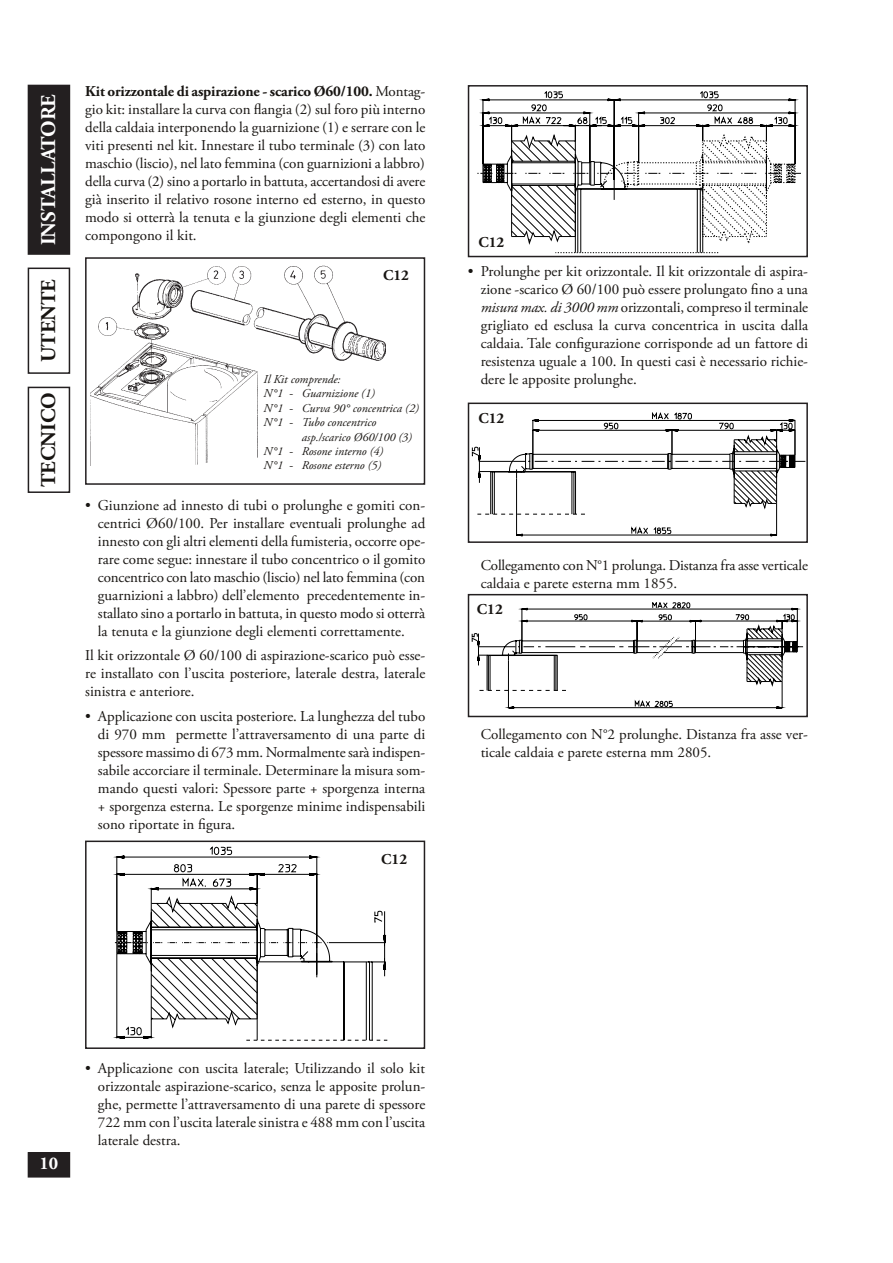
<style>
.page{position:relative;width:893px;height:1263px;background:#fff}
.page>*{position:absolute;margin:0;border:0;box-sizing:border-box;transform-origin:0 0}
.t1{font:700 21px "Adobe Garamond Pro";color:#181512}
.t2{font:700 21px "Adobe Garamond Pro";color:#fff}
.t3{font:700 18px "Adobe Garamond Pro";color:#fff}
.t4{font:15px/18px "Adobe Garamond Pro";color:#181512;text-align:justify}
.t5{font:700 15px "Adobe Garamond Pro";color:#181512}
.t6{font:italic 12px/14.4px "Adobe Garamond Pro";color:#181512}
.s1{font-weight:700}
.s2{font-style:italic}
</style>
<div class="page">
<div style="left:28px;top:85px;width:41px;height:169px;background:#231f20"></div>
<div style="left:28px;top:85px;width:42px;height:170px;border:2px solid #231f20"></div>
<div style="left:28px;top:268px;width:42px;height:106px;border:2px solid #231f20"></div>
<div style="left:28px;top:387px;width:42px;height:106px;border:2px solid #231f20"></div>
<div style="left:28px;top:1153px;width:41px;height:24px;background:#231f20"></div>
<div style="left:28px;top:1152px;width:42px;height:25px;border:2px solid #231f20"></div>
<div style="left:85px;top:840px;width:340px;height:209px;border:2px solid #231f20"></div>
<div style="left:468px;top:85px;width:340px;height:172px;border:2px solid #231f20"></div>
<svg style="left:115px;top:856px;width:272px;height:185px"></svg>
<svg style="left:477px;top:91px;width:324px;height:162px"></svg>
<svg style="left:472px;top:413px;width:333px;height:123px"></svg>
<div style="left:468px;top:403px;width:340px;height:140px;border:2px solid #231f20"></div>
<svg style="left:472px;top:602px;width:331px;height:107px"></svg>
<div style="left:468px;top:594px;width:340px;height:123px;border:2px solid #231f20"></div>
<div style="left:85px;top:257px;width:340px;height:228px;border:2px solid #231f20"></div>
<img style="left:90px;top:266px;width:296px;height:200px">
<h1 class="t2" style="left:36px;top:245px;width:153px;rotate:-90deg">INSTALLATORE</h1>
<h1 class="t1" style="left:36px;top:362px;width:85px;rotate:-90deg">UTENTE</h1>
<h1 class="t1" style="left:36px;top:487px;width:96px;rotate:-90deg">TECNICO</h1>
<p class="t4" style="left:85px;top:83px;width:342px"><span class="s1">Kit orizzontale di aspirazione - scarico Ø60/100.</span> Montag&shy;gio kit: installare la curva con flangia (2) sul foro più interno della caldaia interponendo la guarnizione (1) e serrare con le viti presenti nel kit. Innestare il tubo terminale (3) con lato maschio (liscio), nel lato femmina (con guarnizioni a labbro) della curva (2) sino a portarlo in battuta, accertandosi di avere già inserito il relativo rosone interno ed esterno, in questo modo si otterrà la tenuta e la giunzione degli elementi che compongono il kit.</p>
<p class="t5" style="left:383px;top:266px;width:27px">C12</p>
<p class="t6" style="left:264px;top:372px;width:157px">Il Kit comprende:<br>N°1 - Guarnizione (1)<br>N°1 - Curva 90° concentrica (2)<br>N°1 - Tubo concentrico</p>
<p class="t6" style="left:264px;top:430px;width:150px;text-indent:38px">asp./scarico Ø60/100 (3)<br>N°1 - Rosone interno (4)<br>N°1 - Rosone esterno (5)</p>
<p class="t4" style="left:98px;top:497px;width:329px;text-indent:-13px">• Giunzione ad innesto di tubi o prolunghe e gomiti con&shy;centrici Ø60/100. Per installare eventuali prolunghe ad innesto con gli altri elementi della fumisteria, occorre ope&shy;rare come segue: innestare il tubo concentrico o il gomito concentrico con lato maschio (liscio) nel lato femmina (con guarnizioni a labbro) dell’elemento precedentemente in&shy;stallato sino a portarlo in battuta, in questo modo si otterrà la tenuta e la giunzione degli elementi correttamente.</p>
<p class="t4" style="left:85px;top:647px;width:342px">Il kit orizzontale Ø 60/100 di aspirazione-scarico può esse&shy;re installato con l’uscita posteriore, laterale destra, laterale sinistra e anteriore.</p>
<p class="t4" style="left:98px;top:707px;width:329px;text-indent:-13px">• Applicazione con uscita posteriore. La lunghezza del tubo di 970 mm permette l’attraversamento di una parte di spessore massimo di 673 mm. Normalmente sarà indispen&shy;sabile accorciare il terminale. Determinare la misura som&shy;mando questi valori: Spessore parte + sporgenza interna + sporgenza esterna. Le sporgenze minime indispensabili sono riportate in figura.</p>
<p class="t5" style="left:381px;top:850px;width:27px">C12</p>
<p class="t5" style="left:478px;top:233px;width:27px">C12</p>
<p class="t4" style="left:481px;top:263px;width:329px;text-indent:-13px">• Prolunghe per kit orizzontale. Il kit orizzontale di aspira&shy;zione -scarico Ø 60/100 può essere prolungato fino a una <span class="s2">misura max. di 3000 mm</span> orizzontali, compreso il terminale grigliato ed esclusa la curva concentrica in uscita dalla caldaia. Tale configurazione corrisponde ad un fattore di resistenza uguale a 100. In questi casi è necessario richie&shy;dere le apposite prolunghe.</p>
<p class="t5" style="left:478px;top:409px;width:27px">C12</p>
<p class="t4" style="left:481px;top:557px;width:329px">Collegamento con N°1 prolunga. Distanza fra asse verticale caldaia e parete esterna mm 1855.</p>
<p class="t5" style="left:477px;top:600px;width:27px">C12</p>
<p class="t4" style="left:481px;top:725px;width:329px">Collegamento con N°2 prolunghe. Distanza fra asse ver&shy;ticale caldaia e parete esterna mm 2805.</p>
<p class="t3" style="left:40px;top:1153px;width:20px">10</p>
<p class="t4" style="left:98px;top:1059px;width:329px;text-indent:-13px">• Applicazione con uscita laterale; Utilizzando il solo kit orizzontale aspirazione-scarico, senza le apposite prolun&shy;ghe, permette l’attraversamento di una parete di spessore 722 mm con l’uscita laterale sinistra e 488 mm con l’uscita laterale destra.</p>
</div>
